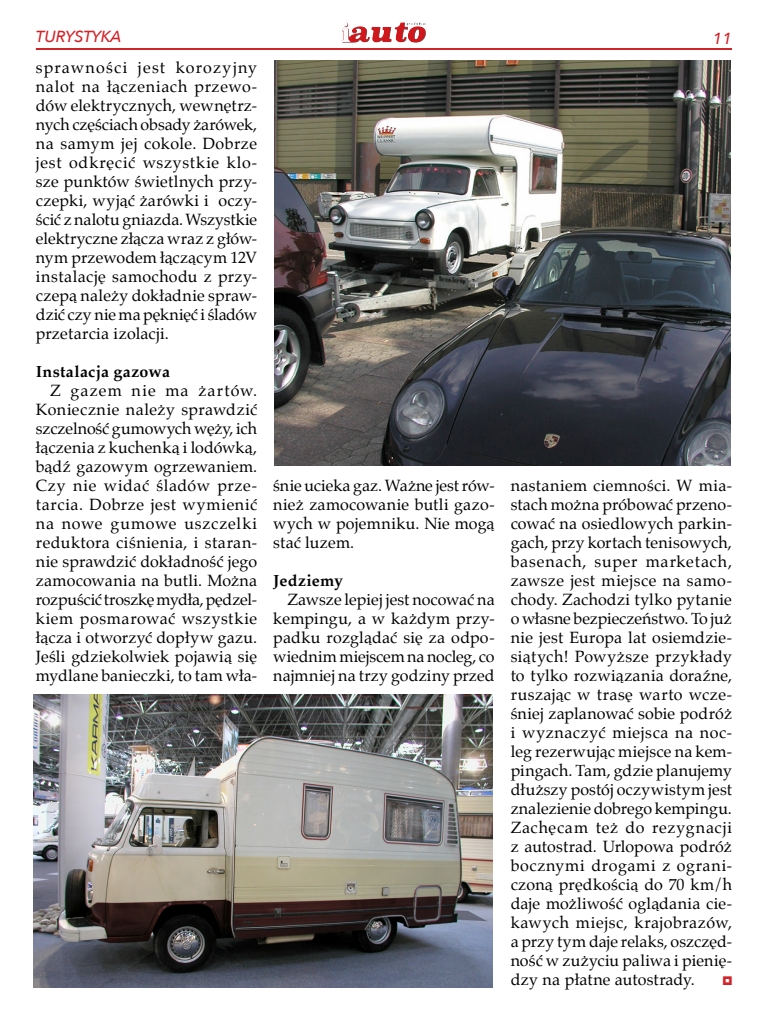
<style>
.page{position:relative;width:768px;height:1024px;background:#fff}
.page>*{position:absolute;margin:0;border:0;box-sizing:border-box;transform-origin:0 0}
.Tekst{font:16px/19px "Palatino";letter-spacing:.005em;color:#000;text-align:justify}
.Śródtytuł{font:700 16px "Palatino";letter-spacing:.02em;color:#000}
.t1{font:italic 500 16px "Avenir Next";color:#d22328}
</style>
<div class="page">
<hr style="left:36px;top:48px;width:696px;height:2px;background:#d22328">
<img style="left:343px;top:22px;width:83px;height:21px">
<img style="left:275px;top:60px;width:456px;height:406px">
<img style="left:34px;top:694px;width:458px;height:294px">
<p class="t1" style="left:36px;top:23px;width:87px">TURYSTYKA</p>
<p class="t1" style="left:713px;top:24px;width:21px">11</p>
<p class="Tekst" style="left:36px;top:58px;width:223px">sprawności jest korozyjny nalot na łączeniach przewo&shy;dów elektrycznych, wewnętrz&shy;nych częściach obsady żarówek, na samym jej cokole. Dobrze jest odkręcić wszystkie klo&shy;sze punktów świetlnych przy&shy;czepki, wyjąć żarówki i oczy&shy;ścić z nalotu gniazda. Wszystkie elektryczne złącza wraz z głów&shy;nym przewodem łączącym 12V instalację samochodu z przy&shy;czepą należy dokładnie spraw&shy;dzić czy nie ma pęknięć i śladów przetarcia izolacji.</p>
<p class="Śródtytuł" style="left:36px;top:358px;width:136px">Instalacja gazowa</p>
<p class="Tekst" style="left:36px;top:381px;width:223px;text-indent:14px">Z gazem nie ma żartów.<br>Koniecznie należy sprawdzić szczelność gumowych węży, ich łączenia z kuchenką i lodówką, bądź gazowym ogrzewaniem.<br>Czy nie widać śladów prze&shy;tarcia. Dobrze jest wymienić na nowe gumowe uszczelki reduktora ciśnienia, i staran&shy;nie sprawdzić dokładność jego zamocowania na butli. Można rozpuścić troszkę mydła, pędzel&shy;kiem posmarować wszystkie łącza i otworzyć dopływ gazu.<br>Jeśli gdziekolwiek pojawią się mydlane banieczki, to tam wła-</p>
<p class="Tekst" style="left:273px;top:476px;width:223px">śnie ucieka gaz. Ważne jest rów&shy;nież zamocowanie butli gazo&shy;wych w pojemniku. Nie mogą stać luzem.</p>
<p class="Śródtytuł" style="left:273px;top:567px;width:71px">Jedziemy</p>
<p class="Tekst" style="left:273px;top:590px;width:223px;text-indent:14px">Zawsze lepiej jest nocować na kempingu, a w każdym przy&shy;padku rozglądać się za odpo&shy;wiednim miejscem na nocleg, co najmniej na trzy godziny przed</p>
<p class="Tekst" style="left:511px;top:476px;width:223px">nastaniem ciemności. W mia&shy;stach można próbować przeno&shy;cować na osiedlowych parkin&shy;gach, przy kortach tenisowych, basenach, super marketach, zawsze jest miejsce na samo&shy;chody. Zachodzi tylko pytanie o własne bezpieczeństwo. To już nie jest Europa lat osiemdzie&shy;siątych! Powyższe przykłady to tylko rozwiązania doraźne, ruszając w trasę warto wcze&shy;śniej zaplanować sobie podróż i wyznaczyć miejsca na noc&shy;leg rezerwując miejsce na kem&shy;pingach. Tam, gdzie planujemy dłuższy postój oczywistym jest znalezienie dobrego kempingu.<br>Zachęcam też do rezygnacji z autostrad. Urlopowa podróż bocznymi drogami z ograni&shy;czoną prędkością do 70 km/h daje możliwość oglądania cie&shy;kawych miejsc, krajobrazów, a przy tym daje relaks, oszczęd&shy;ność w zużyciu paliwa i pienię&shy;dzy na płatne autostrady.</p>
</div>
